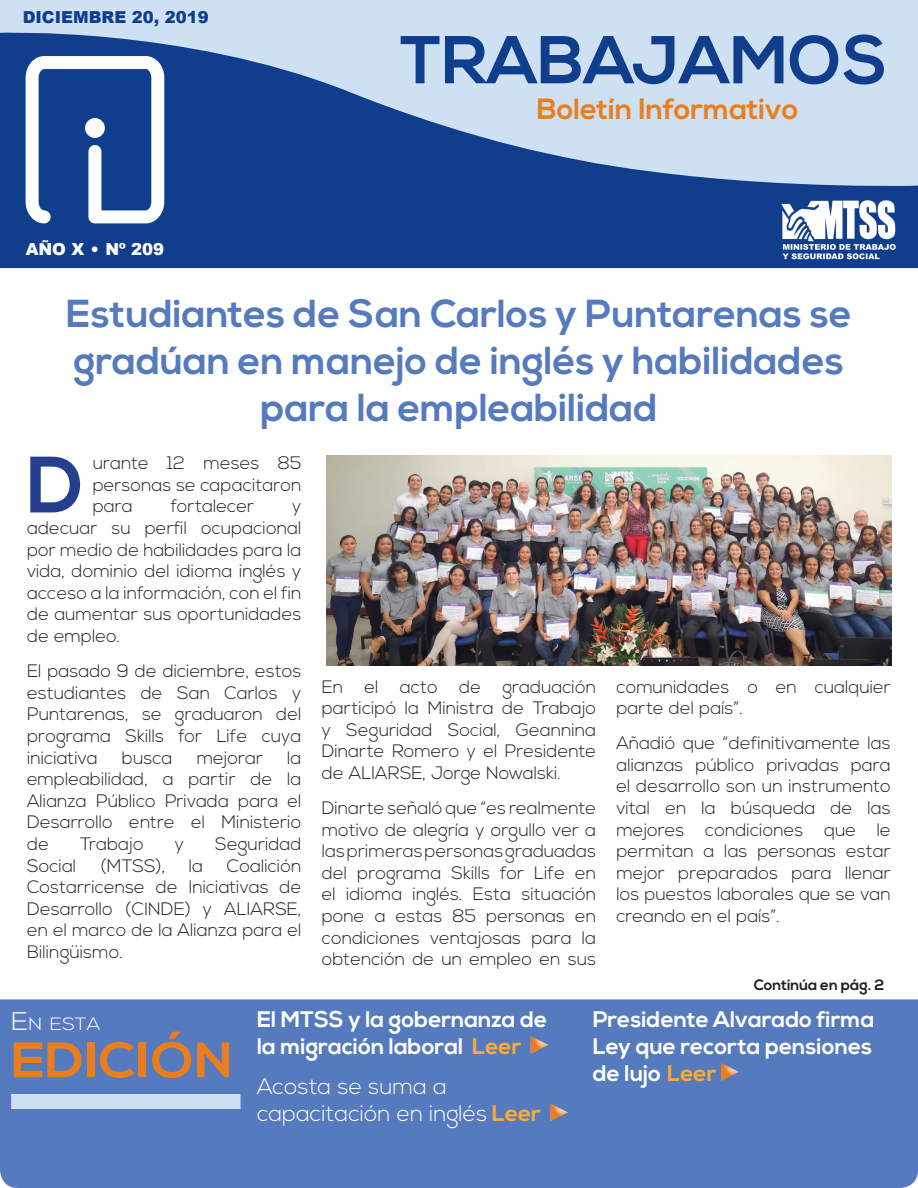
<style>
.page{position:relative;width:918px;height:1188px;background:#fff}
.page>*{position:absolute;margin:0;border:0;box-sizing:border-box;transform-origin:0 0}
.t1{font:700 79.65px "Nexa";color:#253f8e}
.t2{font:700 67.5px "Nexa";color:#103d8c}
.t3{font:700 49.65px "Nexa";letter-spacing:.005em;color:#ea7e1d;scale:1.1 1}
.t4{font:700 39px/46.8px "Nexa";color:#557bbe;text-align:center}
.t5{font:700 29.25px "Nexa";color:#ea7e1d}
.t6{font:700 22.5px/27px "Nexa";color:#fff}
.t7{font:300 22.5px/27px "Nexa";color:#fff}
.t8{font:300 18px/21.6px "Nexa";color:#231f20;text-align:justify}
.t9{font:300 17.85px "Nexa";color:#fff;scale:1.1 1}
.t10{font:900 16.5px "Arial";color:#103d8c}
.t11{font:900 16.5px "Arial";color:#fff}
.t12{font:700 15px "Nexa";color:#231f20}
.s1{font-family:"Palatino";font-weight:400}
.s2{font-size:25.5px}
.s3{color:#fbad2e}
.s4{font-weight:700;color:#fbad2e}
</style>
<div class="page">
<div style="left:0;top:0;width:918px;height:26px;background:#cee1f3"></div>
<svg style="left:0;top:26px;width:918px;height:242px;background:#6486b9"></svg>
<div style="left:0;top:999px;width:918px;height:189px;background:#557bbe"></div>
<div style="left:11px;top:1094px;width:230px;height:15px;background:#cee1f3"></div>
<svg style="left:26px;top:56px;width:138px;height:167px"></svg>
<div style="left:85px;top:118px;width:20px;height:20px;background:#fff;border-radius:50%"></div>
<img style="left:778px;top:189px;width:121px;height:79px">
<div style="left:529px;top:1035px;width:23px;height:21px;background:#fff;opacity:.75"></div>
<div style="left:549px;top:1102px;width:22px;height:21px;background:#fff;opacity:.75"></div>
<div style="left:720px;top:1062px;width:22px;height:21px;background:#fff;opacity:.75"></div>
<img style="left:327px;top:456px;width:564px;height:209px">
<p class="t10" style="left:23px;top:5px;width:188px">DICIEMBRE 20, 2019</p>
<p class="t11" style="left:26px;top:237px;width:140px">AÑO X <span class="s1">•</span> Nº 209</p>
<h2 class="t2" style="left:400px;top:21px;width:489px">TRABAJAMOS</h2>
<h3 class="t5" style="left:537px;top:92px;width:263px">Boletín Informativo</h3>
<h3 class="t4" style="left:66px;top:292px;width:787px">Estudiantes de San Carlos y Puntarenas se gradúan en manejo de inglés y habilidades para la empleabilidad</h3>
<h1 class="t1" style="left:27px;top:439px;width:58px">D</h1>
<p class="t8" style="left:93px;top:453px;width:210px">urante 12 meses 85 personas se capacitaron para</p>
<p class="t8" style="left:171px;top:496px;width:85px">fortalecer</p>
<p class="t8" style="left:27px;top:496px;width:276px;text-indent:265px">y adecuar su perfil ocupacional por medio de habilidades para la vida, dominio del idioma inglés y acceso a la información, con el fin de aumentar sus oportunidades de empleo.</p>
<p class="t8" style="left:27px;top:661px;width:276px">El pasado 9 de diciembre, estos estudiantes de San Carlos y Puntarenas, se graduaron del programa Skills for Life cuya iniciativa</p>
<p class="t8" style="left:122px;top:747px;width:52px">busca</p>
<p class="t8" style="left:197px;top:747px;width:68px">mejorar</p>
<p class="t8" style="left:27px;top:747px;width:276px;text-indent:260px">la empleabilidad, a partir de la Alianza Público Privada para el Desarrollo entre el Ministerio de</p>
<p class="t8" style="left:80px;top:834px;width:65px">Trabajo</p>
<p class="t8" style="left:175px;top:834px;width:11px">y</p>
<p class="t8" style="left:215px;top:834px;width:88px">Seguridad</p>
<p class="t8" style="left:27px;top:855px;width:51px">Social</p>
<p class="t8" style="left:100px;top:855px;width:67px">(MTSS),</p>
<p class="t8" style="left:189px;top:855px;width:16px">la</p>
<p class="t8" style="left:27px;top:855px;width:276px;text-indent:200px">Coalición Costarricense de Iniciativas de Desarrollo (CINDE) y ALIARSE, en el marco de la Alianza para el Bilingüismo.</p>
<p class="t8" style="left:322px;top:676px;width:276px">En el acto de graduación participó la Ministra de Trabajo y Seguridad Social, Geannina Dinarte Romero y el Presidente de ALIARSE, Jorge Nowalski.</p>
<p class="t8" style="left:322px;top:798px;width:276px">Dinarte señaló que “es realmente motivo de alegría y orgullo ver a las primeras personas graduadas del programa Skills for Life en el idioma inglés. Esta situación pone a estas 85 personas en condiciones ventajosas para la obtención de un empleo en sus</p>
<p class="t8" style="left:616px;top:676px;width:276px">comunidades o en cualquier parte del país”.</p>
<p class="t8" style="left:616px;top:733px;width:276px">Añadió que “definitivamente las alianzas público privadas para el desarrollo son un instrumento vital en la búsqueda de las mejores condiciones que le permitan a las personas estar mejor preparados para llenar los puestos laborales que se van creando en el país”.</p>
<p class="t12" style="left:754px;top:976px;width:132px">Continúa en pág. 2</p>
<p class="t9" style="left:11px;top:1014px;width:83px"><span class="s2">E</span>N ESTA</p>
<h3 class="t3" style="left:11px;top:1031px;width:203px">EDICIÓN</h3>
<p class="t6" style="left:257px;top:1007px;width:292px">El MTSS y la gobernanza de la migración laboral <span class="s3">Leer</span></p>
<p class="t7" style="left:257px;top:1074px;width:286px">Acosta se suma a capacitación en inglés <span class="s4">Leer</span></p>
<p class="t6" style="left:593px;top:1007px;width:283px;text-align:justify">Presidente Alvarado firma Ley que recorta pensiones de lujo <span class="s3">Leer</span></p>
</div>
